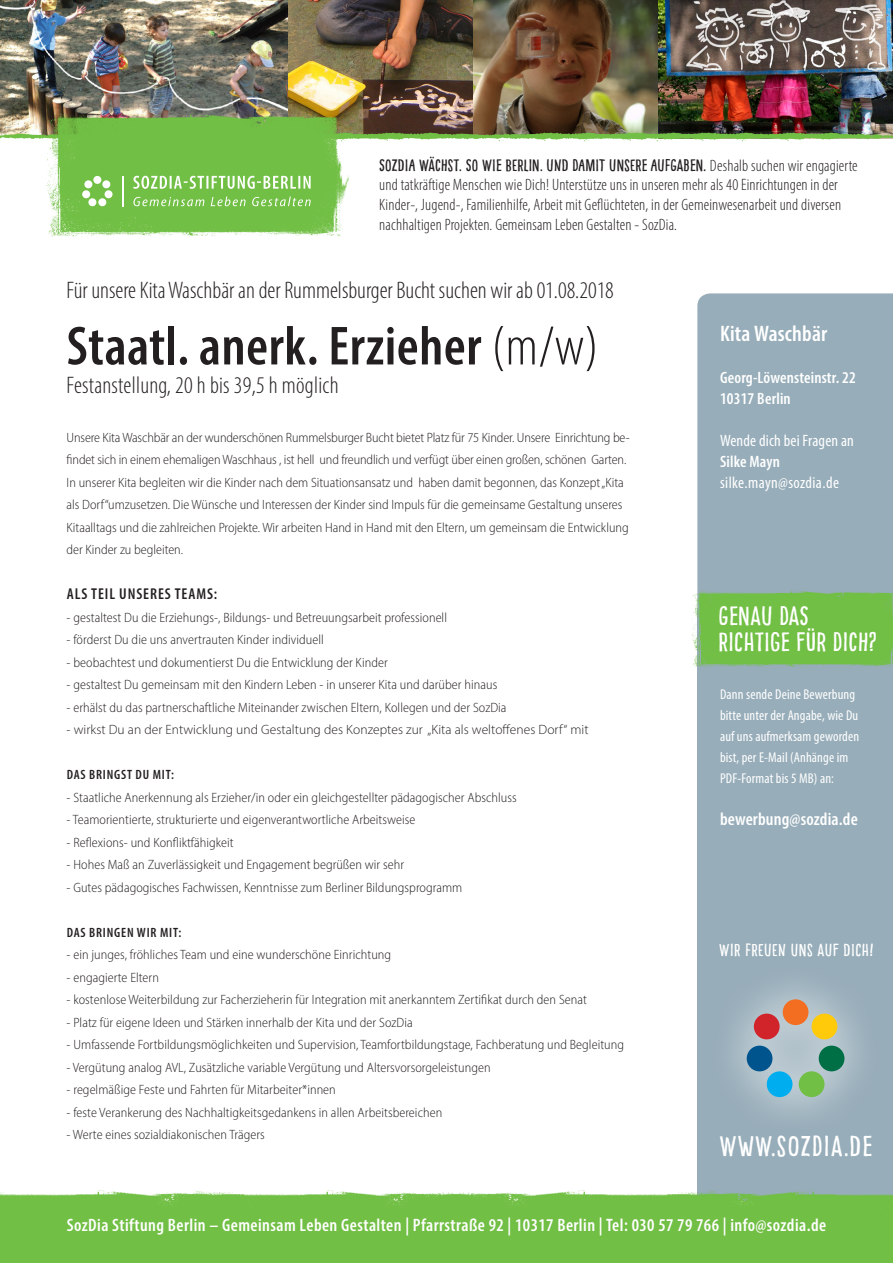
<style>
.page{position:relative;width:893px;height:1263px;background:#fff}
.page>*{position:absolute;margin:0;border:0;box-sizing:border-box;transform-origin:0 0}
.t1{font:600 condensed 55.5px "Myriad Pro";letter-spacing:.01em;color:#231f20}
.t2{font:28.5px "Pinto NO 01";letter-spacing:.04em;color:#fff}
.t3{font:26.25px/26.2px "Pinto NO 01";letter-spacing:.01em;color:#fff}
.t4{font:300 condensed 24px "Myriad Pro";color:#231f20}
.t5{font:600 condensed 22.5px "Myriad Pro";letter-spacing:.01em;color:#fff}
.t6{font:600 condensed 18px "Myriad Pro";letter-spacing:.025em;color:#fff}
.t7{font:17.25px "Pinto NO 01";letter-spacing:.025em;color:#fff}
.t8{font:300 condensed 16.5px/19.8px "Myriad Pro";letter-spacing:.01em;color:#231f20}
.t9{font:600 condensed 16.5px "Myriad Pro";letter-spacing:.01em;color:#fff}
.t10{font:condensed 16.5px "Myriad Pro";letter-spacing:.01em;color:#fff}
.t11{font:600 condensed 15.75px "Myriad Pro";letter-spacing:.06em;color:#231f20}
.t12{font:condensed 14.25px/21px "Myriad Pro";letter-spacing:.01em;color:#fff}
.t13{font:300 semi-condensed 13.5px/22.5px "Myriad Pro";letter-spacing:.005em;color:#231f20}
.t14{font:300 13.5px "Myriad Pro";letter-spacing:.005em;color:#231f20}
.t15{font:600 condensed 13.5px "Myriad Pro";letter-spacing:.06em;color:#231f20}
.s1{font-family:"Pinto NO 01";font-weight:400;font-stretch:normal}
.s2{font-weight:300}
</style>
<div class="page">
<img style="left:287px;top:0;width:186px;height:120px">
<div style="left:697px;top:608px;width:196px;height:592px;background:#97adb9"></div>
<img style="left:0;top:1190px;width:183px;height:73px">
<img style="left:728px;top:1190px;width:165px;height:73px">
<img style="left:183px;top:1190px;width:242px;height:73px">
<img style="left:425px;top:1190px;width:303px;height:73px">
<svg style="left:697px;top:293px;width:196px;height:296px;background:#9aafbb"></svg>
<svg style="left:731px;top:985px;width:129px;height:130px;fill:#a7bac4"></svg>
<div style="left:799px;top:1071px;width:25px;height:26px;background:#71bf44;border-radius:50%"></div>
<div style="left:819px;top:1045px;width:25px;height:26px;background:#016f45;border-radius:50%"></div>
<div style="left:754px;top:1013px;width:26px;height:26px;background:#d1232a;border-radius:50%"></div>
<div style="left:783px;top:999px;width:25px;height:26px;background:#f36e21;border-radius:50%"></div>
<div style="left:747px;top:1045px;width:25px;height:26px;background:#00548e;border-radius:50%"></div>
<div style="left:767px;top:1071px;width:25px;height:26px;background:#00aeef;border-radius:50%"></div>
<div style="left:812px;top:1013px;width:25px;height:26px;background:#feca0a;border-radius:50%"></div>
<img style="left:691px;top:589px;width:202px;height:78px">
<img style="left:473px;top:0;width:185px;height:120px">
<img style="left:658px;top:0;width:235px;height:120px">
<svg style="left:668px;top:0;width:211px;height:5px"></svg>
<img style="left:0;top:0;width:287px;height:120px">
<img style="left:46px;top:112px;width:303px;height:125px">
<svg style="left:133px;top:176px;width:178px;height:13px"></svg>
<svg style="left:133px;top:196px;width:178px;height:10px;background:#8dcb6a"></svg>
<hr style="left:122px;top:176px;width:2px;height:30px;background:#fff">
<div style="left:98px;top:198px;width:8px;height:8px;background:#fff;border-radius:50%"></div>
<div style="left:105px;top:190px;width:8px;height:8px;background:#fff;border-radius:50%"></div>
<div style="left:84px;top:180px;width:8px;height:8px;background:#fff;border-radius:50%"></div>
<div style="left:93px;top:176px;width:8px;height:8px;background:#fff;border-radius:50%"></div>
<div style="left:82px;top:190px;width:8px;height:8px;background:#fff;border-radius:50%"></div>
<div style="left:88px;top:198px;width:8px;height:8px;background:#fff;border-radius:50%"></div>
<div style="left:102px;top:180px;width:8px;height:8px;background:#fff;border-radius:50%"></div>
<img style="left:0;top:120px;width:157px;height:39px">
<img style="left:157px;top:120px;width:244px;height:39px">
<img style="left:401px;top:120px;width:157px;height:22px">
<img style="left:558px;top:120px;width:335px;height:22px">
<p class="t8" style="left:379px;top:155px;width:480px"><span class="s1">SOZDIA WÄCHST. SO WIE BERLIN. UND DAMIT UNSERE AUFGABEN.</span> Deshalb suchen wir engagierte und tatkräftige Menschen wie Dich! Unterstütze uns in unseren mehr als 40 Einrichtungen in der Kinder-, Jugend-, Familienhilfe, Arbeit mit Geflüchteten, in der Gemeinwesenarbeit und diversen nachhaltigen Projekten. Gemeinsam Leben Gestalten - SozDia.</p>
<p class="t4" style="left:67px;top:276px;width:549px">Für unsere Kita Waschbär an der Rummelsburger Bucht suchen wir ab 01.08.2018</p>
<p class="t1" style="left:67px;top:312px;width:534px">Staatl. anerk. Erzieher <span class="s2">(m/w)</span></p>
<p class="t4" style="left:67px;top:371px;width:273px">Festanstellung, 20 h bis 39,5 h möglich</p>
<p class="t13" style="left:67px;top:426px;width:565px">Unsere Kita Waschbär an der wunderschönen Rummelsburger Bucht bietet Platz für 75 Kinder. Unsere Einrichtung be&shy;findet sich in einem ehemaligen Waschhaus , ist hell und freundlich und verfügt über einen großen, schönen Garten.</p>
<p class="t13" style="left:67px;top:471px;width:564px">In unserer Kita begleiten wir die Kinder nach dem Situationsansatz und haben damit begonnen, das Konzept „Kita als Dorf“umzusetzen. Die Wünsche und Interessen der Kinder sind Impuls für die gemeinsame Gestaltung unseres Kitaalltags und die zahlreichen Projekte. Wir arbeiten Hand in Hand mit den Eltern, um gemeinsam die Entwicklung der Kinder zu begleiten.</p>
<p class="t11" style="left:67px;top:584px;width:152px">ALS TEIL UNSERES TEAMS:</p>
<p class="t13" style="left:67px;top:606px;width:382px">- gestaltest Du die Erziehungs-, Bildungs- und Betreuungsarbeit professionell</p>
<p class="t13" style="left:67px;top:628px;width:259px">- förderst Du die uns anvertrauten Kinder individuell</p>
<p class="t13" style="left:67px;top:651px;width:323px">- beobachtest und dokumentierst Du die Entwicklung der Kinder</p>
<p class="t13" style="left:67px;top:673px;width:432px">- gestaltest Du gemeinsam mit den Kindern Leben - in unserer Kita und darüber hinaus</p>
<p class="t13" style="left:67px;top:696px;width:441px">- erhälst du das partnerschaftliche Miteinander zwischen Eltern, Kollegen und der SozDia</p>
<p class="t14" style="left:67px;top:722px;width:524px">- wirkst Du an der Entwicklung und Gestaltung des Konzeptes zur „Kita als weltoffenes Dorf“ mit</p>
<p class="t15" style="left:67px;top:766px;width:109px">DAS BRINGST DU MIT:</p>
<p class="t13" style="left:67px;top:786px;width:452px">- Staatliche Anerkennung als Erzieher/in oder ein gleichgestellter pädagogischer Abschluss</p>
<p class="t13" style="left:67px;top:808px;width:350px">- Teamorientierte, strukturierte und eigenverantwortliche Arbeitsweise</p>
<p class="t13" style="left:67px;top:831px;width:169px">- Reflexions- und Konfliktfähigkeit</p>
<p class="t13" style="left:67px;top:853px;width:339px">- Hohes Maß an Zuverlässigkeit und Engagement begrüßen wir sehr</p>
<p class="t13" style="left:67px;top:876px;width:397px">- Gutes pädagogisches Fachwissen, Kenntnisse zum Berliner Bildungsprogramm</p>
<p class="t15" style="left:67px;top:924px;width:116px">DAS BRINGEN WIR MIT:</p>
<p class="t13" style="left:67px;top:943px;width:326px">- ein junges, fröhliches Team und eine wunderschöne Einrichtung</p>
<p class="t13" style="left:67px;top:966px;width:94px">- engagierte Eltern</p>
<p class="t13" style="left:67px;top:988px;width:522px">- kostenlose Weiterbildung zur Facherzieherin für Integration mit anerkanntem Zertifikat durch den Senat</p>
<p class="t13" style="left:67px;top:1011px;width:348px">- Platz für eigene Ideen und Stärken innerhalb der Kita und der SozDia</p>
<p class="t13" style="left:67px;top:1033px;width:559px">- Umfassende Fortbildungsmöglichkeiten und Supervision, Teamfortbildungstage, Fachberatung und Begleitung</p>
<p class="t13" style="left:67px;top:1056px;width:425px">- Vergütung analog AVL, Zusätzliche variable Vergütung und Altersvorsorgeleistungen</p>
<p class="t13" style="left:67px;top:1078px;width:271px">- regelmäßige Feste und Fahrten für Mitarbeiter*innen</p>
<p class="t13" style="left:67px;top:1101px;width:377px">- feste Verankerung des Nachhaltigkeitsgedankens in allen Arbeitsbereichen</p>
<p class="t13" style="left:67px;top:1123px;width:200px">- Werte eines sozialdiakonischen Trägers</p>
<p class="t5" style="left:720px;top:319px;width:109px">Kita Waschbär</p>
<p class="t9" style="left:720px;top:367px;width:137px">Georg-Löwensteinstr. 22</p>
<p class="t9" style="left:720px;top:388px;width:72px">10317 Berlin</p>
<p class="t10" style="left:720px;top:430px;width:135px">Wende dich bei Fragen an</p>
<p class="t9" style="left:720px;top:451px;width:61px">Silke Mayn</p>
<p class="t10" style="left:720px;top:472px;width:120px">silke.mayn@sozdia.de</p>
<p class="t3" style="left:719px;top:603px;width:159px">GENAU DAS<br>RICHTIGE FÜR DICH?</p>
<p class="t12" style="left:720px;top:683px;width:141px">Dann sende Deine Bewerbung bitte unter der Angabe, wie Du auf uns aufmerksam geworden bist, per E-Mail (Anhänge im<br>PDF-Format bis 5 MB) an:</p>
<p class="t6" style="left:720px;top:808px;width:139px">bewerbung@sozdia.de</p>
<p class="t7" style="left:719px;top:940px;width:156px">WIR FREUEN UNS AUF DICH!</p>
<p class="t2" style="left:719px;top:1129px;width:154px">WWW.SOZDIA.DE</p>
<p class="t6" style="left:67px;top:1214px;width:761px">SozDia Stiftung Berlin – Gemeinsam Leben Gestalten | Pfarrstraße 92 | 10317 Berlin | Tel: 030 57 79 766 | info@sozdia.de</p>
</div>
